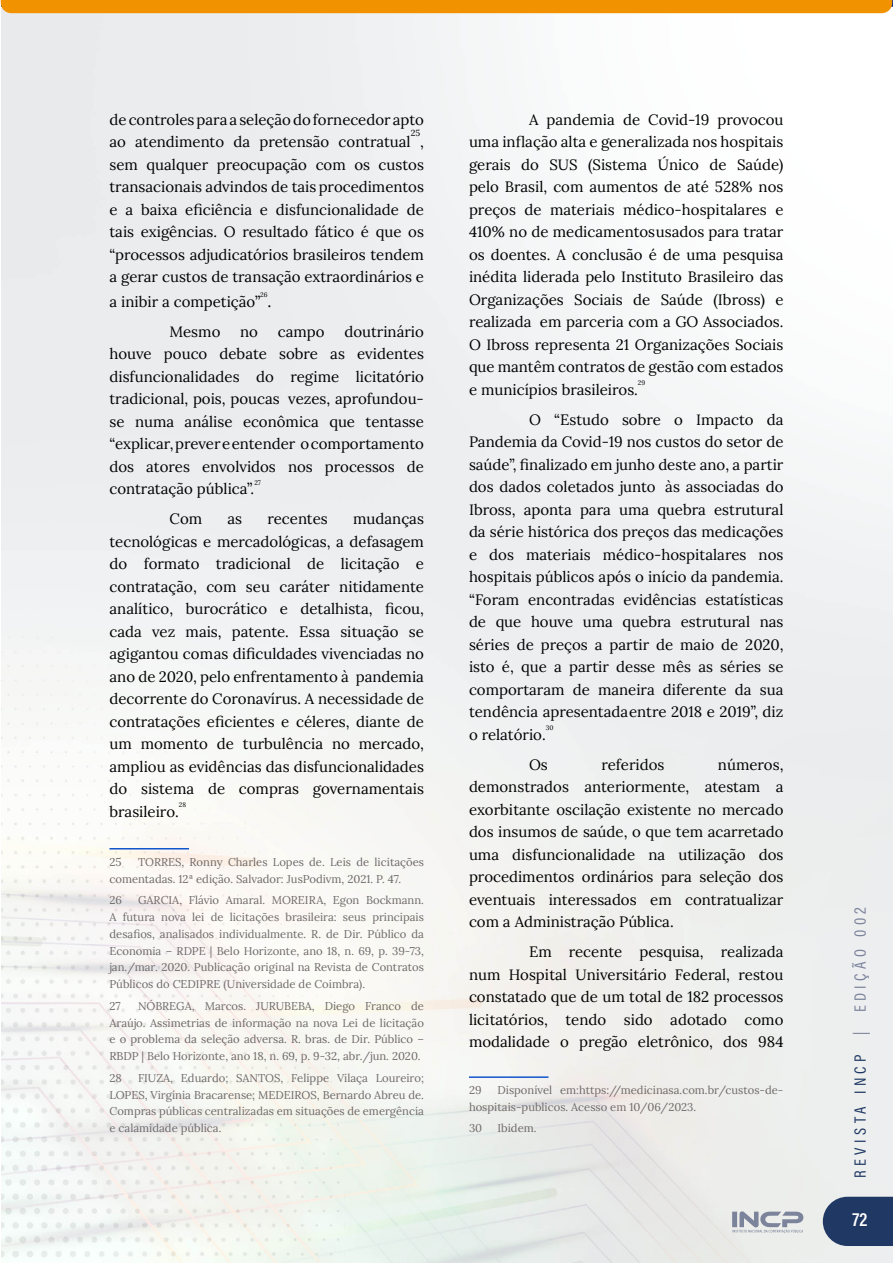
<style>
.page{position:relative;width:893px;height:1263px;background:#fff}
.page>*{position:absolute;margin:0;border:0;box-sizing:border-box;transform-origin:0 0}
.t1{font:19.35px "Acumin Variable Concept";color:#fff}
.t2{font:16.5px "Acumin Variable Concept";letter-spacing:.265em;color:#1f3864}
.t3{font:15px/22.5px "Lora";color:#000;text-align:justify}
.t4{font:11.25px/16.8px "Lora";color:#6f6969;text-align:justify}
.t5{font:8.7px "Lora";color:#000}
.t6{font:6.6px "Lora";color:#000}
.s1{font-size:16.5px}
.s2{color:#7c849c}
</style>
<div class="page">
<img style="left:1px;top:0;width:892px;height:1263px">
<svg style="left:823px;top:1197px;width:70px;height:49px;background:#2d456d"></svg>
<div style="left:1px;top:0;width:891px;height:13px;background:#f19200"></div>
<svg style="left:732px;top:1211px;width:72px;height:22px;background:#babec7"></svg>
<hr style="left:110px;top:848px;width:79px;height:1px;background:#15c">
<hr style="left:469px;top:1076px;width:79px;height:2px;background:#15c">
<p class="t3" style="left:110px;top:107px;width:316px">de controles para a seleção do fornecedor apto ao atendimento da pretensão contratual</p>
<p class="t5" style="left:411px;top:126px;width:11px">25</p>
<p class="t3" style="left:109px;top:130px;width:316px;text-indent:311px">, sem qualquer preocupação com os custos transacionais advindos de tais procedimentos e a baixa eficiência e disfuncionalidade de tais exigências. O resultado fático é que os “processos adjudicatórios brasileiros tendem a gerar custos de transação extraordinários e</p>
<p class="t6" style="left:260px;top:290px;width:9px">26</p>
<p class="t3" style="left:109px;top:286px;width:164px;line-height:30px;text-align:center">a inibir a competição” <span class="s1">.<br></span>Mesmo</p>
<p class="t3" style="left:110px;top:319px;width:316px;text-indent:235px">doutrinário houve pouco debate sobre as evidentes disfuncionalidades do regime licitatório tradicional, pois, poucas vezes, aprofundou&shy;se numa análise econômica que tentasse “explicar, prever e entender o comportamento dos atores envolvidos nos processos de contratação pública”.</p>
<p class="t3" style="left:240px;top:319px;width:19px">no</p>
<p class="t3" style="left:278px;top:319px;width:48px">campo</p>
<p class="t6" style="left:254px;top:477px;width:8px">27</p>
<p class="t3" style="left:110px;top:507px;width:316px;text-indent:244px">mudanças tecnológicas e mercadológicas, a defasagem do formato tradicional de licitação e contratação, com seu caráter nitidamente analítico, burocrático e detalhista, ficou, cada vez mais, patente. Essa situação se agigantou com as dificuldades vivenciadas no ano de 2020, pelo enfrentamento à pandemia decorrente do Coronavírus. A necessidade de contratações eficientes e céleres, diante de um momento de turbulência no mercado, ampliou as evidências das disfuncionalidades do sistema de compras governamentais brasileiro.</p>
<p class="t3" style="left:170px;top:507px;width:34px">Com</p>
<p class="t3" style="left:227px;top:507px;width:16px">as</p>
<p class="t3" style="left:267px;top:507px;width:62px">recentes</p>
<p class="t6" style="left:179px;top:800px;width:9px">28</p>
<p class="t4" style="left:110px;top:852px;width:14px">25</p>
<p class="t4" style="left:110px;top:852px;width:316px;text-indent:28px">TORRES, Ronny Charles Lopes de. Leis de licitações comentadas. 12ª edição. Salvador: JusPodivm, 2021. P. 47.</p>
<p class="t4" style="left:110px;top:891px;width:14px">26</p>
<p class="t4" style="left:110px;top:891px;width:316px;text-indent:28px">GARCIA, Flávio Amaral. MOREIRA, Egon Bockmann.<br>A futura nova lei de licitações brasileira: seus principais desafios, analisados individualmente. R. de Dir. Público da Economia – RDPE | Belo Horizonte, ano 18, n. 69, p. 39-73, jan./mar. 2020. Publicação original na Revista de Contratos Públicos do CEDIPRE (Universidade de Coimbra).</p>
<p class="t4" style="left:110px;top:996px;width:13px">27</p>
<p class="t4" style="left:110px;top:996px;width:316px;text-indent:28px">NÓBREGA, Marcos. JURUBEBA, Diego Franco de Araújo. Assimetrias de informação na nova Lei de licitação e o problema da seleção adversa. R. bras. de Dir. Público – RBDP | Belo Horizonte, ano 18, n. 69, p. 9-32, abr./jun. 2020.</p>
<p class="t4" style="left:110px;top:1068px;width:14px">28</p>
<p class="t4" style="left:110px;top:1068px;width:316px;text-indent:28px">FIUZA, Eduardo; SANTOS, Felippe Vilaça Loureiro; LOPES, Virgínia Bracarense; MEDEIROS, Bernardo Abreu de.<br>Compras públicas centralizadas em situações de emergência e calamidade pública.</p>
<p class="t3" style="left:469px;top:107px;width:316px;text-indent:60px">A pandemia de Covid-19 provocou uma inflação alta e generalizada nos hospitais gerais do SUS (Sistema Único de Saúde) pelo Brasil, com aumentos de até 528% nos preços de materiais médico-hospitalares e 410% no de medicamentos usados para tratar os doentes. A conclusão é de uma pesquisa inédita liderada pelo Instituto Brasileiro das Organizações Sociais de Saúde (Ibross) e realizada em parceria com a GO Associados.<br>O Ibross representa 21 Organizações Sociais que mantêm contratos de gestão com estados e municípios brasileiros.</p>
<p class="t6" style="left:638px;top:377px;width:9px">29</p>
<p class="t3" style="left:469px;top:407px;width:316px;text-indent:60px">O “Estudo sobre o Impacto da Pandemia da Covid-19 nos custos do setor de saúde”, finalizado em junho deste ano, a partir dos dados coletados junto às associadas do Ibross, aponta para uma quebra estrutural da série histórica dos preços das medicações e dos materiais médico-hospitalares nos hospitais públicos após o início da pandemia. “Foram encontradas evidências estatísticas de que houve uma quebra estrutural nas séries de preços a partir de maio de 2020, isto é, que a partir desse mês as séries se comportaram de maneira diferente da sua tendência apresentada entre 2018 e 2019”, diz o relatório.</p>
<p class="t6" style="left:546px;top:722px;width:9px">30</p>
<p class="t3" style="left:529px;top:752px;width:20px">Os</p>
<p class="t3" style="left:601px;top:752px;width:65px">referidos</p>
<p class="t3" style="left:469px;top:752px;width:316px;text-indent:249px">números, demonstrados anteriormente, atestam a exorbitante oscilação existente no mercado dos insumos de saúde, o que tem acarretado uma disfuncionalidade na utilização dos procedimentos ordinários para seleção dos eventuais interessados em contratualizar com a Administração Pública.</p>
<p class="t3" style="left:469px;top:940px;width:316px;text-indent:60px">Em recente pesquisa, realizada num Hospital Universitário Federal, restou constatado que de um total de 182 processos licitatórios, tendo sido adotado como modalidade o pregão eletrônico, dos 984</p>
<p class="t4" style="left:469px;top:1081px;width:14px">29</p>
<p class="t4" style="left:469px;top:1081px;width:316px;text-indent:28px">Disponível em:https://medicinasa.com.br/custos-de&shy;hospitais-publicos. Acesso em 10/06/2023.</p>
<p class="t4" style="left:469px;top:1119px;width:15px">30</p>
<p class="t4" style="left:497px;top:1119px;width:41px">Ibidem.</p>
<p class="t2" style="left:849px;top:1178px;width:272px;rotate:-90deg">REVISTA INCP <span class="s2">| EDIÇÃO 002</span></p>
<p class="t1" style="left:852px;top:1205px;width:17px">72</p>
</div>
